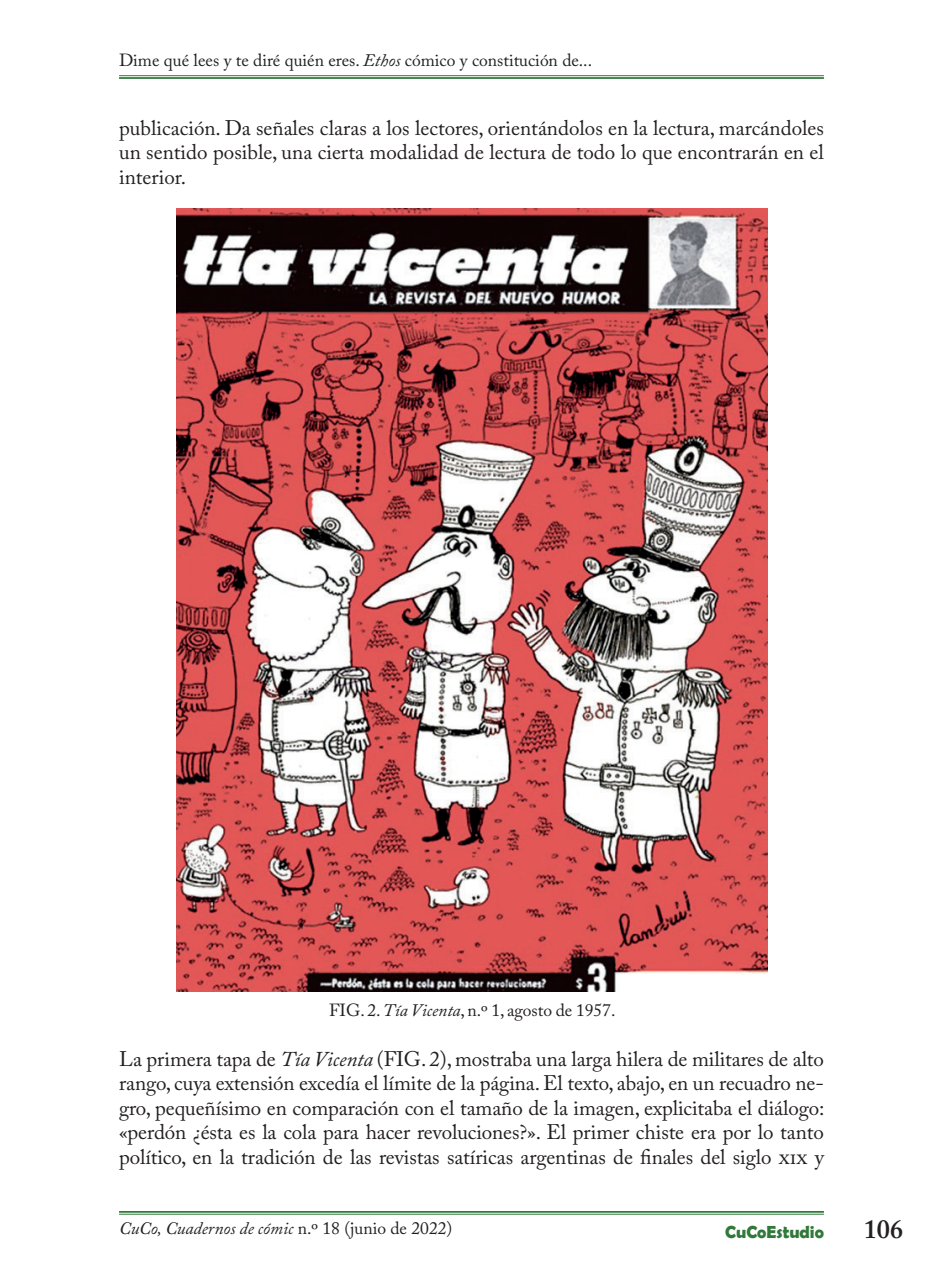
<style>
.page{position:relative;width:943px;height:1288px;background:#fff}
.page>*{position:absolute;margin:0;border:0;box-sizing:border-box;transform-origin:0 0}
.t1{font:600 26.25px "Adobe Caslon Pro";color:#231f20}
.t2{font:21px/24.5px "Adobe Caslon Pro";letter-spacing:-.005em;color:#231f20;text-align:justify}
.t3{font:17.5px "Adobe Caslon Pro";color:#231f20}
.t4{font:italic 17.5px "Adobe Caslon Pro";color:#231f20}
.t5{font:700 17.5px "Berlin Sans FB Demi";color:#31793a}
.s1{font-style:italic}
.s2{font-style:normal}
</style>
<div class="page">
<hr style="left:119px;top:1211px;width:705px;height:2px;background:#31793a">
<hr style="left:119px;top:1214px;width:705px;height:1px;background:#31793a">
<hr style="left:119px;top:75px;width:705px;height:1px;background:#31793a">
<hr style="left:119px;top:77px;width:705px;height:2px;background:#31793a">
<img style="left:176px;top:208px;width:592px;height:784px">
<p class="t3" style="left:119px;top:50px;width:474px">Dime qué lees y te diré quién eres. <span class="s1">Ethos</span> cómico y constitución de...</p>
<p class="t2" style="left:119px;top:115px;width:706px">publicación. Da señales claras a los lectores, orientándolos en la lectura, marcándoles un sentido posible, una cierta modalidad de lectura de todo lo que encontrarán en el interior.</p>
<p class="t3" style="left:329px;top:999px;width:288px">FIG. 2. <span class="s1">Tía Vicenta</span>, n.º 1, agosto de 1957.</p>
<p class="t2" style="left:119px;top:1046px;width:707px">La primera tapa de <span class="s1">Tía Vicenta</span> (FIG. 2), mostraba una larga hilera de militares de alto rango, cuya extensión excedía el límite de la página. El texto, abajo, en un recuadro ne&shy;gro, pequeñísimo en comparación con el tamaño de la imagen, explicitaba el diálogo: «perdón ¿ésta es la cola para hacer revoluciones?». El primer chiste era por lo tanto político, en la tradición de las revistas satíricas argentinas de finales del siglo xix y</p>
<p class="t4" style="left:119px;top:1218px;width:335px">CuCo, Cuadernos de cómic <span class="s2">n.º 18 (junio de 2022)</span></p>
<p class="t5" style="left:725px;top:1221px;width:100px">CuCoEstudio</p>
<p class="t1" style="left:863px;top:1214px;width:41px">106</p>
</div>
